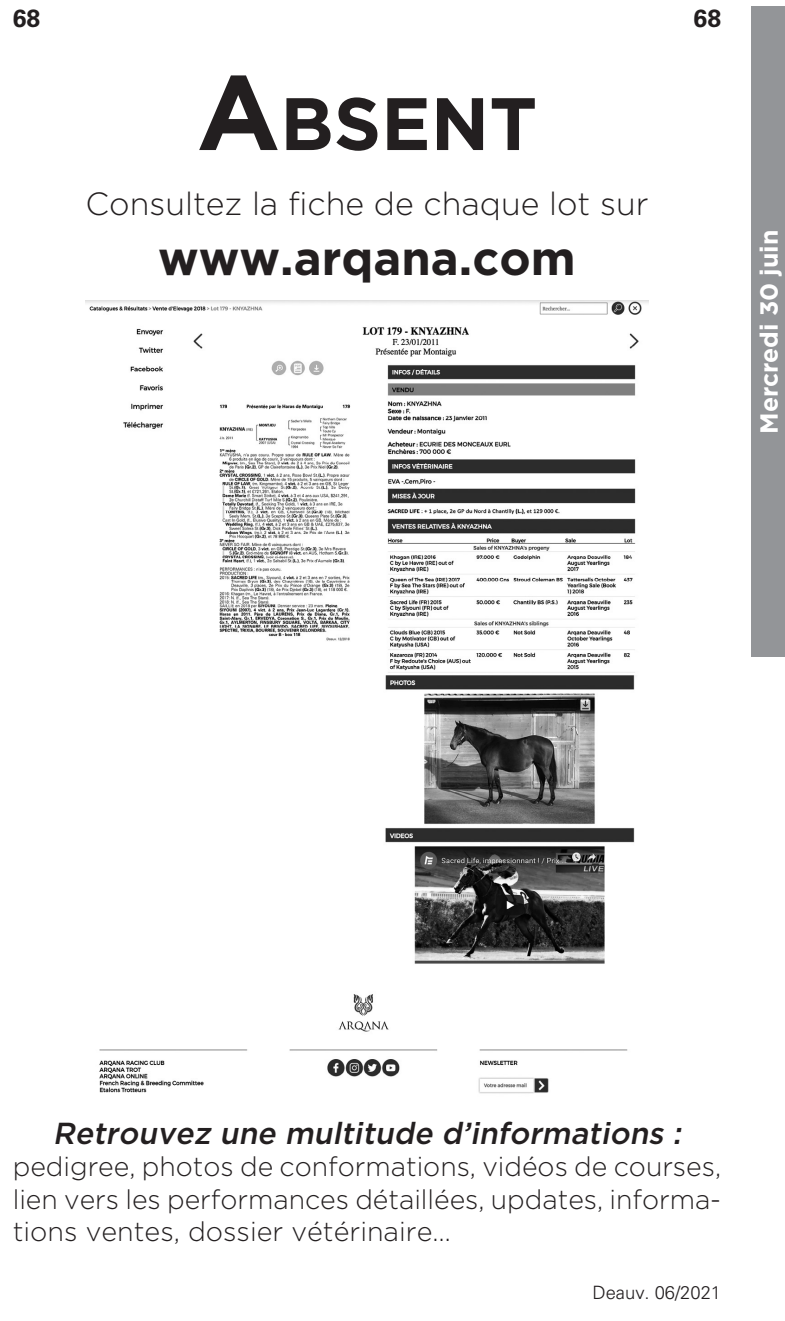
<style>
.page{position:relative;width:785px;height:1321px;background:#fff}
.page>*{position:absolute;margin:0;border:0;box-sizing:border-box;transform-origin:0 0}
.t1{font:700 74.02px "Gotham";color:#231f20}
.t2{font:700 47.25px "Gotham";color:#231f20}
.t3{font:300 31.95px "Gotham";color:#231f20}
.t4{font:italic 500 30.38px "Gotham";color:#231f20}
.t5{font:300 27px/32.4px "Gotham";color:#231f20;text-align:justify}
.t6{font:700 24.75px "Gotham";color:#fff}
.t7{font:700 24.75px "Univers";color:#231f20}
.t8{font:300 18.45px "Univers";color:#231f20}
.s1{font-size:105.75px}
</style>
<div class="page">
<img style="left:86px;top:300px;width:562px;height:794px">
<div style="left:751px;top:6px;width:33px;height:651px;background:#939598"></div>
<p class="t7" style="left:13px;top:9px;width:29px">68</p>
<p class="t7" style="left:693px;top:9px;width:29px">68</p>
<h1 class="t1" style="left:197px;top:97px;width:342px"><span class="s1">A</span>BSENT</h1>
<p class="t3" style="left:85px;top:191px;width:564px">Consultez la fiche de chaque lot sur</p>
<h2 class="t2" style="left:158px;top:242px;width:419px">www.arqana.com</h2>
<p class="t6" style="left:760px;top:434px;width:206px;rotate:-90deg">Mercredi 30 juin</p>
<p class="t4" style="left:53px;top:1115px;width:633px">Retrouvez une multitude d’informations :</p>
<p class="t5" style="left:13px;top:1152px;width:709px">pedigree, photos de conformations, vidéos de courses, lien vers les performances détaillées, updates, informa&shy;tions ventes, dossier vétérinaire…</p>
<p class="t8" style="left:592px;top:1285px;width:130px">Deauv. 06/2021</p>
</div>
